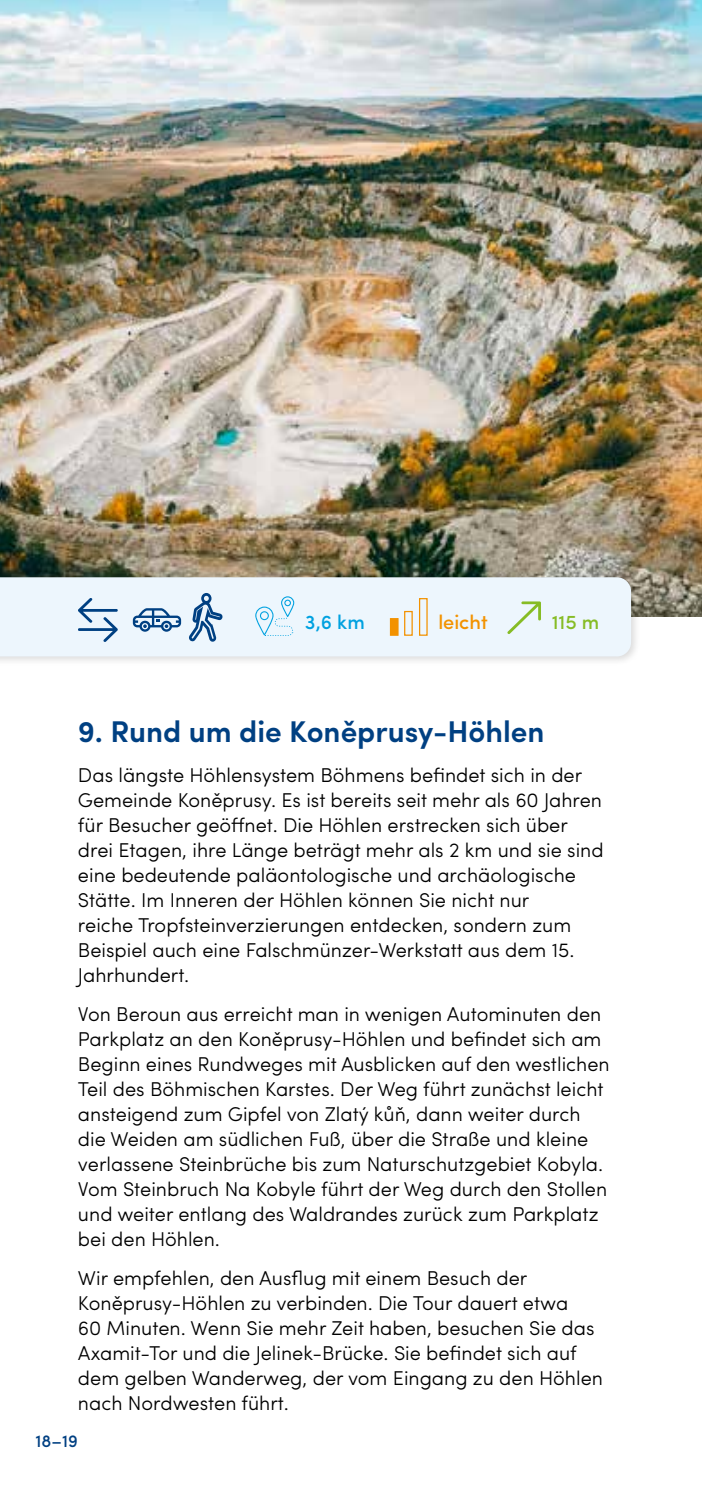
<style>
.page{position:relative;width:702px;height:1489px;background:#fff}
.page>*{position:absolute;margin:0;border:0;box-sizing:border-box;transform-origin:0 0}
.t1{font:600 30px "Sofia Pro";color:#004082}
.t2{font:300 20px/25px "Sofia Pro";color:#000}
.t3{font:500 20px "Sofia Pro";color:#f39200}
.t4{font:500 20px "Sofia Pro";color:#00a1e0}
.t5{font:500 20px "Sofia Pro";color:#86bc25}
.t6{font:500 17.5px "Sofia Pro";color:#004082}
</style>
<div class="page">
<img style="left:0;top:0;width:702px;height:617px">
<div style="left:0;top:572px;width:641px;height:94px;background:#000;opacity:.15"></div>
<div style="left:0;top:577px;width:631px;height:79px;background:#edf6fd"></div>
<svg style="left:255px;top:596px;width:39px;height:40px;background:#cfebf9"></svg>
<div style="left:390px;top:618px;width:8px;height:17px;background:#f39200"></div>
<div style="left:404px;top:611px;width:9px;height:24px;border:1px solid #f39200"></div>
<div style="left:419px;top:598px;width:8px;height:37px;border:1px solid #f39200"></div>
<svg style="left:507px;top:601px;width:34px;height:33px"></svg>
<svg style="left:78px;top:598px;width:40px;height:44px;background:#b8cde1"></svg>
<svg style="left:133px;top:608px;width:48px;height:23px"></svg>
<svg style="left:189px;top:593px;width:33px;height:48px;background:#99b6d1"></svg>
<p class="t4" style="left:305px;top:606px;width:61px">3,6 km</p>
<p class="t3" style="left:438px;top:606px;width:51px">leicht</p>
<p class="t5" style="left:551px;top:606px;width:49px">115 m</p>
<h1 class="t1" style="left:78px;top:709px;width:468px">9. Rund um die Koněprusy-Höhlen</h1>
<p class="t2" style="left:78px;top:760px;width:527px">Das längste Höhlensystem Böhmens befindet sich in der Gemeinde Koněprusy. Es ist bereits seit mehr als 60 Jahren für Besucher geöffnet. Die Höhlen erstrecken sich über drei Etagen, ihre Länge beträgt mehr als 2 km und sie sind eine bedeutende paläontologische und archäologische Stätte. Im Inneren der Höhlen können Sie nicht nur<br>reiche Tropfsteinverzierungen entdecken, sondern zum Beispiel auch eine Falschmünzer-Werkstatt aus dem 15.<br>Jahrhundert.</p>
<p class="t2" style="left:78px;top:1000px;width:533px">Von Beroun aus erreicht man in wenigen Autominuten den Parkplatz an den Koněprusy-Höhlen und befindet sich am Beginn eines Rundweges mit Ausblicken auf den westlichen Teil des Böhmischen Karstes. Der Weg führt zunächst leicht ansteigend zum Gipfel von Zlatý kůň, dann weiter durch die Weiden am südlichen Fuß, über die Straße und kleine verlassene Steinbrüche bis zum Naturschutzgebiet Kobyla.<br>Vom Steinbruch Na Kobyle führt der Weg durch den Stollen und weiter entlang des Waldrandes zurück zum Parkplatz bei den Höhlen.</p>
<p class="t2" style="left:78px;top:1264px;width:526px">Wir empfehlen, den Ausflug mit einem Besuch der Koněprusy-Höhlen zu verbinden. Die Tour dauert etwa<br>60 Minuten. Wenn Sie mehr Zeit haben, besuchen Sie das Axamit-Tor und die Jelinek-Brücke. Sie befindet sich auf dem gelben Wanderweg, der vom Eingang zu den Höhlen nach Nordwesten führt.</p>
<p class="t6" style="left:36px;top:1427px;width:44px">18–19</p>
</div>
